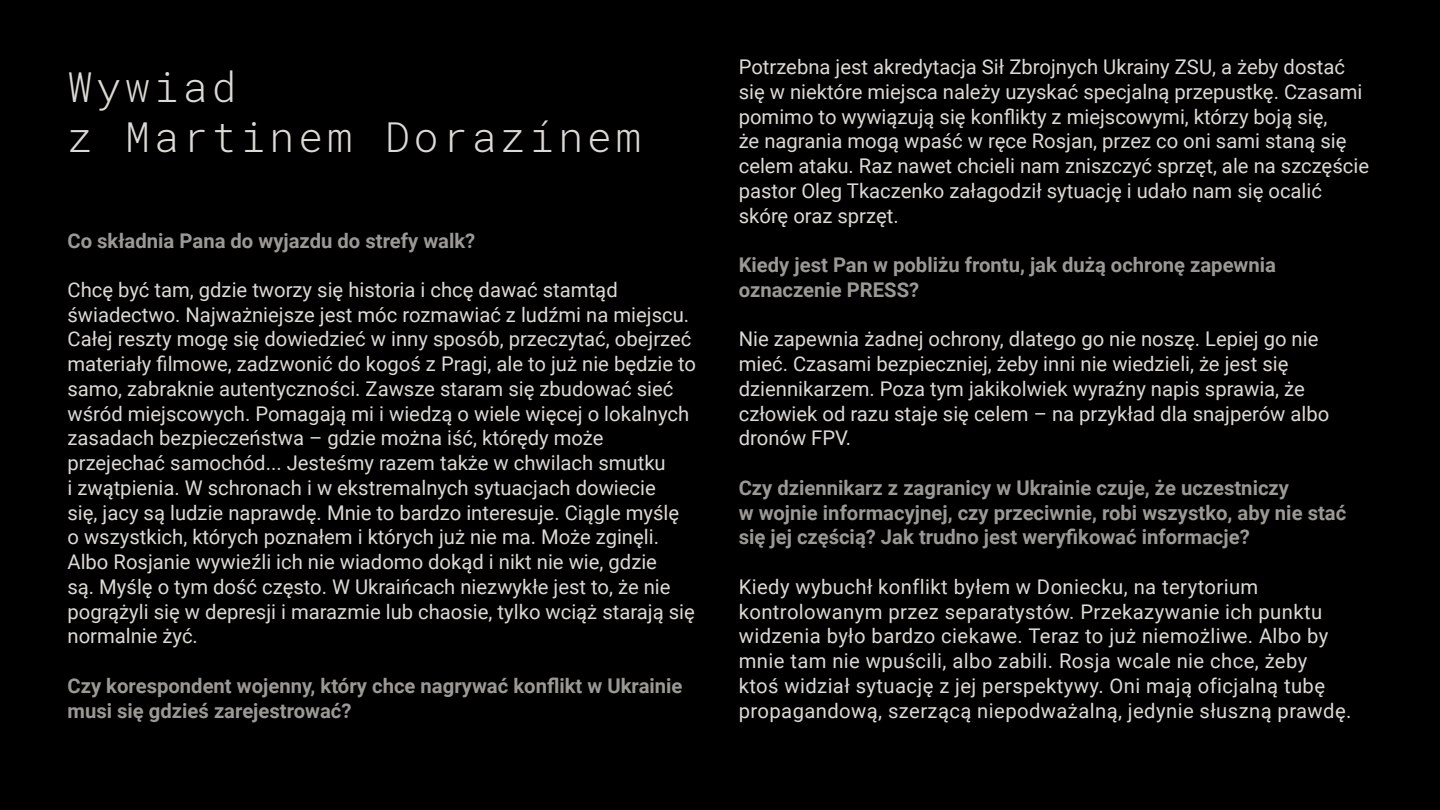
<style>
.page{position:relative;width:1440px;height:810px;background:#000}
.page>*{position:absolute;margin:0;border:0;box-sizing:border-box;transform-origin:0 0}
.t1{font:300 41.25px/49.5px "Roboto Mono";letter-spacing:.1em;color:#fff}
.t2{font:20.25px/24.8px "Roboto";color:#fff}
.t3{font:700 20.25px/24.8px "Roboto";color:#b3b3b3}
.t4{font:20.25px/24.8px "Roboto";letter-spacing:.02em;color:#fff}
</style>
<div class="page">
<h1 class="t1" style="left:68px;top:61px;width:575px">Wywiad<br>z Martinem Dorazínem</h1>
<p class="t3" style="left:68px;top:227px;width:409px">Co składnia Pana do wyjazdu do strefy walk?</p>
<p class="t2" style="left:68px;top:277px;width:630px">Chcę być tam, gdzie tworzy się historia i chcę dawać stamtąd świadectwo. Najważniejsze jest móc rozmawiać z ludźmi na miejscu.<br>Całej reszty mogę się dowiedzieć w inny sposób, przeczytać, obejrzeć materiały filmowe, zadzwonić do kogoś z Pragi, ale to już nie będzie to samo, zabraknie autentyczności. Zawsze staram się zbudować sieć wśród miejscowych. Pomagają mi i wiedzą o wiele więcej o lokalnych zasadach bezpieczeństwa – gdzie można iść, którędy może przejechać samochód... Jesteśmy razem także w chwilach smutku<br>i zwątpienia. W schronach i w ekstremalnych sytuacjach dowiecie<br>się, jacy są ludzie naprawdę. Mnie to bardzo interesuje. Ciągle myślę<br>o wszystkich, których poznałem i których już nie ma. Może zginęli.<br>Albo Rosjanie wywieźli ich nie wiadomo dokąd i nikt nie wie, gdzie<br>są. Myślę o tym dość często. W Ukraińcach niezwykłe jest to, że nie pogrążyli się w depresji i marazmie lub chaosie, tylko wciąż starają się normalnie żyć.</p>
<p class="t3" style="left:68px;top:673px;width:617px">Czy korespondent wojenny, który chce nagrywać konflikt w Ukrainie musi się gdzieś zarejestrować?</p>
<p class="t2" style="left:739px;top:54px;width:632px">Potrzebna jest akredytacja Sił Zbrojnych Ukrainy ZSU, a żeby dostać się w niektóre miejsca należy uzyskać specjalną przepustkę. Czasami pomimo to wywiązują się konflikty z miejscowymi, którzy boją się,<br>że nagrania mogą wpaść w ręce Rosjan, przez co oni sami staną się celem ataku. Raz nawet chcieli nam zniszczyć sprzęt, ale na szczęście pastor Oleg Tkaczenko załagodził sytuację i udało nam się ocalić skórę oraz sprzęt.</p>
<p class="t3" style="left:739px;top:252px;width:539px">Kiedy jest Pan w pobliżu frontu, jak dużą ochronę zapewnia oznaczenie PRESS?</p>
<p class="t2" style="left:739px;top:326px;width:592px">Nie zapewnia żadnej ochrony, dlatego go nie noszę. Lepiej go nie mieć. Czasami bezpieczniej, żeby inni nie wiedzieli, że jest się dziennikarzem. Poza tym jakikolwiek wyraźny napis sprawia, że człowiek od razu staje się celem – na przykład dla snajperów albo dronów FPV.</p>
<p class="t3" style="left:739px;top:475px;width:609px">Czy dziennikarz z zagranicy w Ukrainie czuje, że uczestniczy<br>w wojnie informacyjnej, czy przeciwnie, robi wszystko, aby nie stać się jej częścią? Jak trudno jest weryfikować informacje?</p>
<p class="t4" style="left:739px;top:573px;width:614px">Kiedy wybuchł konflikt byłem w Doniecku, na terytorium kontrolowanym przez separatystów. Przekazywanie ich punktu widzenia było bardzo ciekawe. Teraz to już niemożliwe. Albo by mnie tam nie wpuścili, albo zabili. Rosja wcale nie chce, żeby ktoś widział sytuację z jej perspektywy. Oni mają oficjalną tubę propagandową, szerzącą niepodważalną, jedynie słuszną prawdę.</p>
</div>
